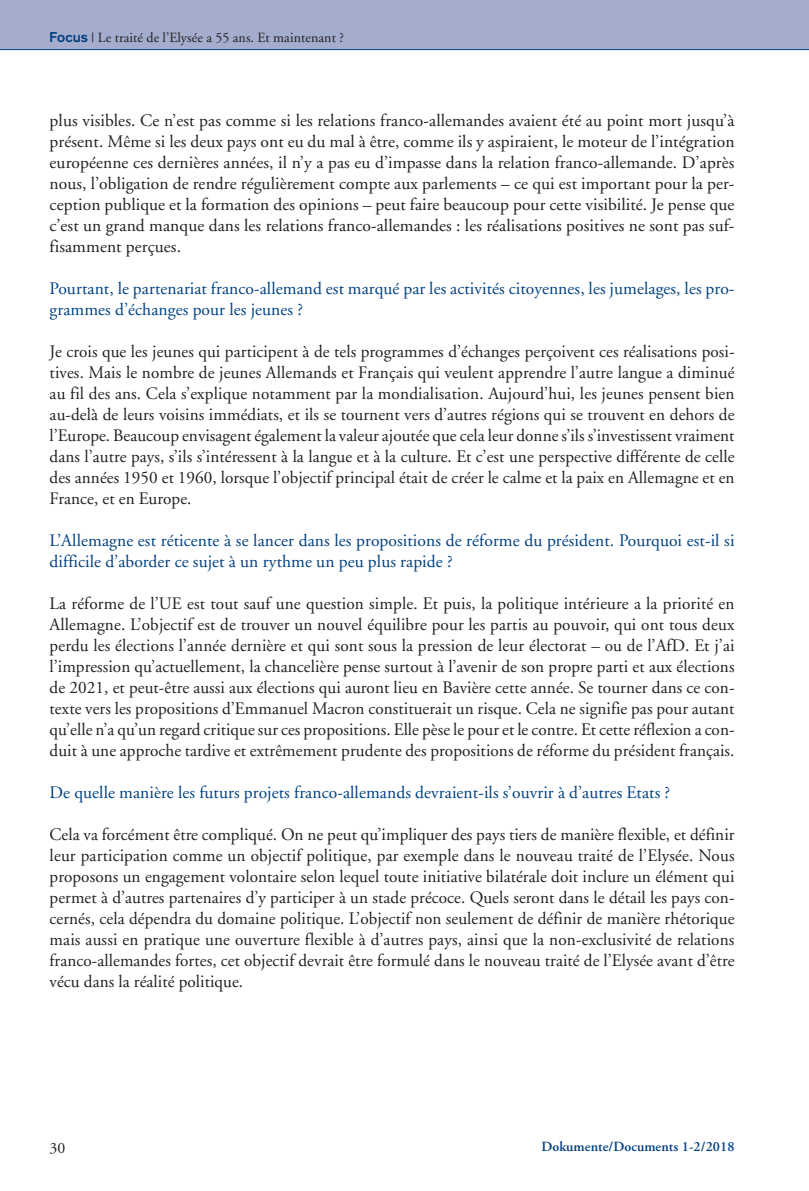
<style>
.page{position:relative;width:809px;height:1191px;background:#fff}
.page>*{position:absolute;margin:0;border:0;box-sizing:border-box;transform-origin:0 0}
.t1{font:17.5px/21px "Adobe Garamond";letter-spacing:.005em;color:#231f20;text-align:justify}
.t2{font:17.5px/21px "Adobe Garamond";letter-spacing:.005em;color:#014181}
.t3{font:15.75px "Adobe Garamond";color:#231f20}
.t4{font:14px "Adobe Garamond";letter-spacing:.005em;color:#231f20}
.t5{font:600 14px "Adobe Garamond";letter-spacing:.005em;color:#014181}
.s1{font-family:"Akzidenz Grotesk";font-weight:700;color:#014181}
</style>
<div class="page">
<div style="left:0;top:0;width:809px;height:50px;background:#a4adcd"></div>
<hr style="left:0;top:49px;width:809px;height:1px;background:#014181">
<p class="t4" style="left:50px;top:32px;width:296px"><span class="s1">Focus</span> | Le traité de l’Elysée a 55 ans. Et maintenant ?</p>
<p class="t1" style="left:50px;top:111px;width:686px">plus visibles. Ce n’est pas comme si les relations franco-allemandes avaient été au point mort jusqu’à présent. Même si les deux pays ont eu du mal à être, comme ils y aspiraient, le moteur de l’intégration européenne ces dernières années, il n’y a pas eu d’impasse dans la relation franco-allemande. D’après nous, l’obligation de rendre régulièrement compte aux parlements – ce qui est important pour la per&shy;ception publique et la formation des opinions – peut faire beaucoup pour cette visibilité. Je pense que c’est un grand manque dans les relations franco-allemandes : les réalisations positives ne sont pas suf&shy;fisamment perçues.</p>
<p class="t2" style="left:50px;top:279px;width:686px">Pourtant, le partenariat franco-allemand est marqué par les activités citoyennes, les jumelages, les pro&shy;grammes d’échanges pour les jeunes ?</p>
<p class="t1" style="left:50px;top:342px;width:686px">Je crois que les jeunes qui participent à de tels programmes d’échanges perçoivent ces réalisations posi&shy;tives. Mais le nombre de jeunes Allemands et Français qui veulent apprendre l’autre langue a diminué au fil des ans. Cela s’explique notamment par la mondialisation. Aujourd’hui, les jeunes pensent bien au-delà de leurs voisins immédiats, et ils se tournent vers d’autres régions qui se trouvent en dehors de l’Europe. Beaucoup envisagent également la valeur ajoutée que cela leur donne s’ils s’investissent vraiment dans l’autre pays, s’ils s’intéressent à la langue et à la culture. Et c’est une perspective différente de celle des années 1950 et 1960, lorsque l’objectif principal était de créer le calme et la paix en Allemagne et en France, et en Europe.</p>
<p class="t2" style="left:50px;top:531px;width:686px">L’Allemagne est réticente à se lancer dans les propositions de réforme du président. Pourquoi est-il si difficile d’aborder ce sujet à un rythme un peu plus rapide ?</p>
<p class="t1" style="left:50px;top:594px;width:686px">La réforme de l’UE est tout sauf une question simple. Et puis, la politique intérieure a la priorité en Allemagne. L’objectif est de trouver un nouvel équilibre pour les partis au pouvoir, qui ont tous deux perdu les élections l’année dernière et qui sont sous la pression de leur électorat – ou de l’AfD. Et j’ai l’impression qu’actuellement, la chancelière pense surtout à l’avenir de son propre parti et aux élections de 2021, et peut-être aussi aux élections qui auront lieu en Bavière cette année. Se tourner dans ce con&shy;texte vers les propositions d’Emmanuel Macron constituerait un risque. Cela ne signifie pas pour autant qu’elle n’a qu’un regard critique sur ces propositions. Elle pèse le pour et le contre. Et cette réflexion a con&shy;duit à une approche tardive et extrêmement prudente des propositions de réforme du président français.</p>
<p class="t2" style="left:50px;top:783px;width:622px">De quelle manière les futurs projets franco-allemands devraient-ils s’ouvrir à d’autres Etats ?</p>
<p class="t1" style="left:50px;top:825px;width:686px">Cela va forcément être compliqué. On ne peut qu’impliquer des pays tiers de manière flexible, et définir leur participation comme un objectif politique, par exemple dans le nouveau traité de l’Elysée. Nous proposons un engagement volontaire selon lequel toute initiative bilatérale doit inclure un élément qui permet à d’autres partenaires d’y participer à un stade précoce. Quels seront dans le détail les pays con&shy;cernés, cela dépendra du domaine politique. L’objectif non seulement de définir de manière rhétorique mais aussi en pratique une ouverture flexible à d’autres pays, ainsi que la non-exclusivité de relations franco-allemandes fortes, cet objectif devrait être formulé dans le nouveau traité de l’Elysée avant d’être vécu dans la réalité politique.</p>
<p class="t3" style="left:50px;top:1141px;width:17px">30</p>
<p class="t5" style="left:541px;top:1141px;width:194px">Dokumente/Documents 1-2/2018</p>
</div>
